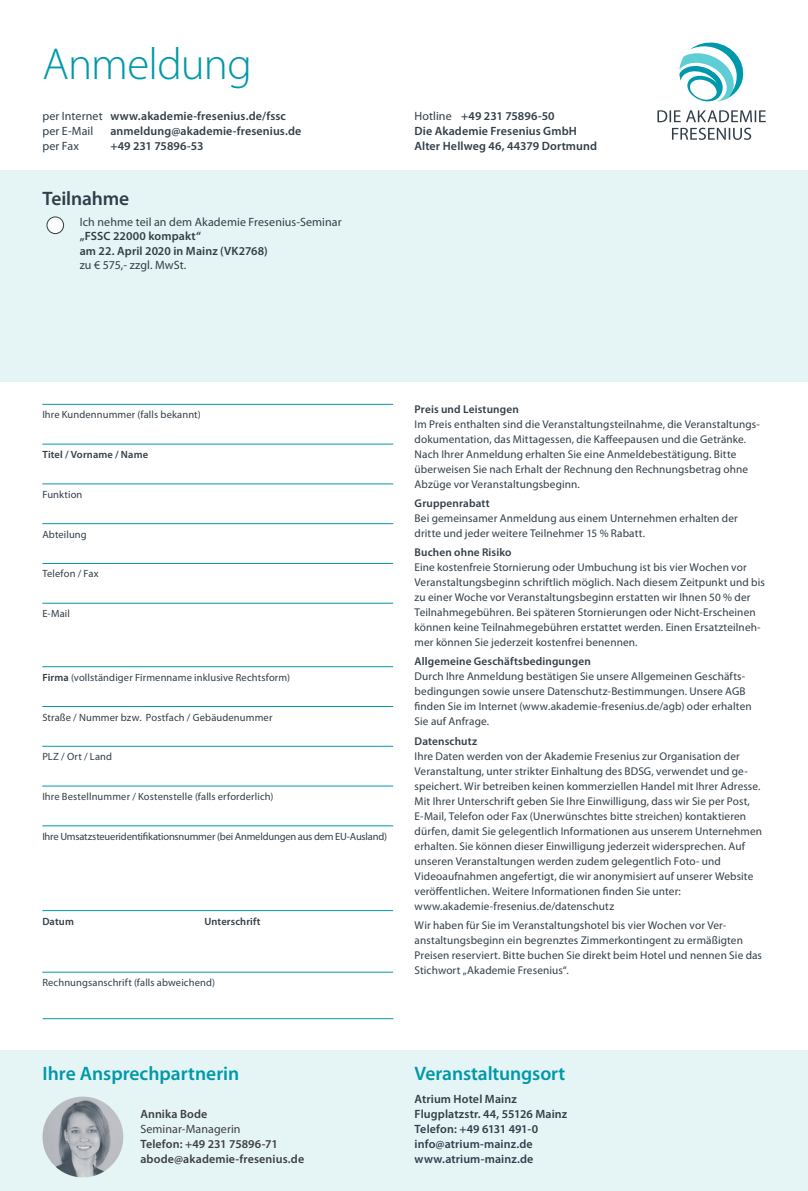
<style>
.page{position:relative;width:808px;height:1191px;background:#fff}
.page>*{position:absolute;margin:0;border:0;box-sizing:border-box;transform-origin:0 0}
.t1{font:300 45px "Myriad Pro";letter-spacing:-.02em;color:#0099a9}
.t2{font:600 19.5px "Myriad Pro";color:#0099a9}
.t3{font:600 19.5px "Myriad Pro";letter-spacing:-.01em;color:#313e48}
.t4{font:600 12px/15px "Myriad Pro";letter-spacing:.01em;color:#313e48}
.t5{font:12px/14.4px "Myriad Pro";letter-spacing:.005em;color:#313e48}
.t6{font:600 12px/15px "Myriad Pro";letter-spacing:.01em;color:#3e3e3f}
.t7{font:11.25px/15px "Myriad Pro";letter-spacing:.01em;color:#313e48}
.t8{font:600 11.25px "Myriad Pro";letter-spacing:.015em;color:#313e48}
.Ausfüllfeld{font:10.5px "Myriad Pro";letter-spacing:.01em;color:#313e48}
.Ausfüllfeld-2{font:10.5px "Myriad Pro";letter-spacing:-.015em;color:#313e48}
.Ausfüllfeld-3{font:600 10.5px "Myriad Pro";letter-spacing:.015em;color:#313e48}
.s1{font-weight:400}
.s2{font-weight:600}
</style>
<div class="page">
<div style="left:0;top:170px;width:808px;height:212px;background:#e5f5f6"></div>
<div style="left:0;top:1050px;width:808px;height:141px;background:#e5f5f6"></div>
<div style="left:47px;top:217px;width:17px;height:16px;background:#fff;border-radius:50%"></div>
<div style="left:47px;top:217px;width:17px;height:17px;border:1px solid #313e48;border-radius:50%"></div>
<svg style="left:679px;top:42px;width:65px;height:60px"></svg>
<svg style="left:672px;top:128px;width:79px;height:12px"></svg>
<svg style="left:657px;top:110px;width:109px;height:12px"></svg>
<hr style="left:43px;top:1018px;width:350px;height:1px;background:#0099a9">
<hr style="left:42px;top:972px;width:351px;height:1px;background:#0099a9">
<hr style="left:42px;top:910px;width:351px;height:1px;background:#0099a9">
<hr style="left:42px;top:404px;width:351px;height:1px;background:#0099a9">
<hr style="left:42px;top:444px;width:351px;height:1px;background:#0099a9">
<hr style="left:42px;top:483px;width:351px;height:1px;background:#0099a9">
<hr style="left:42px;top:523px;width:351px;height:1px;background:#0099a9">
<hr style="left:42px;top:563px;width:351px;height:1px;background:#0099a9">
<hr style="left:42px;top:603px;width:351px;height:1px;background:#0099a9">
<hr style="left:42px;top:706px;width:351px;height:1px;background:#0099a9">
<hr style="left:42px;top:746px;width:351px;height:1px;background:#0099a9">
<hr style="left:42px;top:786px;width:351px;height:1px;background:#0099a9">
<hr style="left:42px;top:825px;width:351px;height:1px;background:#0099a9">
<hr style="left:42px;top:666px;width:351px;height:1px;background:#0099a9">
<img style="left:43px;top:1096px;width:80px;height:81px;border-radius:40px">
<p class="t1" style="left:43px;top:39px;width:211px">Anmeldung</p>
<p class="t4" style="left:42px;top:108px;width:245px"><span class="s1">per Internet</span> www.akademie-fresenius.de/fssc</p>
<p class="t5" style="left:42px;top:123px;width:53px">per E-Mail</p>
<p class="t4" style="left:110px;top:123px;width:193px">anmeldung@akademie-fresenius.de</p>
<p class="t5" style="left:42px;top:138px;width:38px">per Fax</p>
<p class="t4" style="left:110px;top:138px;width:95px">+49 231 75896-53</p>
<p class="t3" style="left:43px;top:186px;width:88px">Teilnahme</p>
<p class="t5" style="left:80px;top:214px;width:263px">Ich nehme teil an dem Akademie Fresenius-Seminar <span class="s2">„FSSC 22000 kompakt“<br>am 22. April 2020 in Mainz (VK2768)<br></span>zu € 575,- zzgl. MwSt.</p>
<p class="t4" style="left:414px;top:108px;width:184px"><span class="s1">Hotline</span> +49 231 75896-50<br>Die Akademie Fresenius GmbH<br>Alter Hellweg 46, 44379 Dortmund</p>
<p class="Ausfüllfeld" style="left:42px;top:408px;width:160px">Ihre Kundennummer (falls bekannt)</p>
<p class="Ausfüllfeld-3" style="left:42px;top:448px;width:107px">Titel / Vorname / Name</p>
<p class="Ausfüllfeld" style="left:42px;top:488px;width:42px">Funktion</p>
<p class="Ausfüllfeld" style="left:42px;top:527px;width:46px">Abteilung</p>
<p class="Ausfüllfeld" style="left:42px;top:567px;width:58px">Telefon / Fax</p>
<p class="Ausfüllfeld" style="left:42px;top:607px;width:29px">E-Mail</p>
<p class="Ausfüllfeld" style="left:42px;top:670px;width:249px"><span class="s2">Firma</span> (vollständiger Firmenname inklusive Rechtsform)</p>
<p class="Ausfüllfeld" style="left:42px;top:710px;width:232px">Straße / Nummer bzw. Postfach / Gebäudenummer</p>
<p class="Ausfüllfeld" style="left:42px;top:750px;width:71px">PLZ / Ort / Land</p>
<p class="Ausfüllfeld" style="left:42px;top:790px;width:233px">Ihre Bestellnummer / Kostenstelle (falls erforderlich)</p>
<p class="Ausfüllfeld-2" style="left:42px;top:830px;width:346px">Ihre Umsatzsteueridentifikationsnummer (bei Anmeldungen aus dem EU-Ausland)</p>
<p class="Ausfüllfeld-3" style="left:42px;top:914px;width:33px">Datum</p>
<p class="Ausfüllfeld-3" style="left:204px;top:914px;width:58px">Unterschrift</p>
<p class="Ausfüllfeld" style="left:42px;top:976px;width:174px">Rechnungsanschrift (falls abweichend)</p>
<p class="t8" style="left:415px;top:401px;width:106px">Preis und Leistungen</p>
<p class="t7" style="left:415px;top:416px;width:347px">Im Preis enthalten sind die Veranstaltungsteilnahme, die Veranstaltungs&shy;dokumentation, das Mittagessen, die Kaffeepausen und die Getränke.<br>Nach Ihrer Anmeldung erhalten Sie eine Anmeldebestätigung. Bitte überweisen Sie nach Erhalt der Rechnung den Rechnungsbetrag ohne Abzüge vor Veranstaltungsbeginn.</p>
<p class="t8" style="left:415px;top:496px;width:77px">Gruppenrabatt</p>
<p class="t7" style="left:415px;top:510px;width:325px">Bei gemeinsamer Anmeldung aus einem Unternehmen erhalten der dritte und jeder weitere Teilnehmer 15 % Rabatt.</p>
<p class="t8" style="left:415px;top:545px;width:98px">Buchen ohne Risiko</p>
<p class="t7" style="left:415px;top:559px;width:352px">Eine kostenfreie Stornierung oder Umbuchung ist bis vier Wochen vor Veranstaltungsbeginn schriftlich möglich. Nach diesem Zeitpunkt und bis zu einer Woche vor Veranstaltungsbeginn erstatten wir Ihnen 50 % der Teilnahmegebühren. Bei späteren Stornierungen oder Nicht-Erscheinen können keine Teilnahmegebühren erstattet werden. Einen Ersatzteilneh&shy;mer können Sie jederzeit kostenfrei benennen.</p>
<p class="t8" style="left:415px;top:654px;width:178px">Allgemeine Geschäftsbedingungen</p>
<p class="t7" style="left:415px;top:669px;width:339px">Durch Ihre Anmeldung bestätigen Sie unsere Allgemeinen Geschäfts&shy;bedingungen sowie unsere Datenschutz-Bestimmungen. Unsere AGB finden Sie im Internet (www.akademie-fresenius.de/agb) oder erhalten Sie auf Anfrage.</p>
<p class="t8" style="left:415px;top:733px;width:64px">Datenschutz</p>
<p class="t7" style="left:415px;top:748px;width:349px">Ihre Daten werden von der Akademie Fresenius zur Organisation der Veranstaltung, unter strikter Einhaltung des BDSG, verwendet und ge&shy;speichert. Wir betreiben keinen kommerziellen Handel mit Ihrer Adresse.<br>Mit Ihrer Unterschrift geben Sie Ihre Einwilligung, dass wir Sie per Post, E-Mail, Telefon oder Fax (Unerwünschtes bitte streichen) kontaktieren dürfen, damit Sie gelegentlich Informationen aus unserem Unternehmen erhalten. Sie können dieser Einwilligung jederzeit widersprechen. Auf unseren Veranstaltungen werden zudem gelegentlich Foto- und Videoaufnahmen angefertigt, die wir anonymisiert auf unserer Website veröffentlichen. Weitere Informationen finden Sie unter:</p>
<p class="t7" style="left:415px;top:898px;width:201px">www.akademie-fresenius.de/datenschutz</p>
<p class="t7" style="left:415px;top:917px;width:349px">Wir haben für Sie im Veranstaltungshotel bis vier Wochen vor Ver&shy;anstaltungsbeginn ein begrenztes Zimmerkontingent zu ermäßigten Preisen reserviert. Bitte buchen Sie direkt beim Hotel und nennen Sie das Stichwort „Akademie Fresenius“.</p>
<p class="t2" style="left:43px;top:1061px;width:198px">Ihre Ansprechpartnerin</p>
<p class="t6" style="left:140px;top:1106px;width:69px">Annika Bode</p>
<p class="t6" style="left:140px;top:1121px;width:165px"><span class="s1">Seminar-Managerin<br></span>Telefon: +49 231 75896-71 abode@akademie-fresenius.de</p>
<p class="t2" style="left:415px;top:1061px;width:152px">Veranstaltungsort</p>
<p class="t4" style="left:415px;top:1091px;width:154px">Atrium Hotel Mainz<br>Flugplatzstr. 44, 55126 Mainz<br>Telefon: +49 6131 491-0 info@atrium-mainz.de www.atrium-mainz.de</p>
</div>
